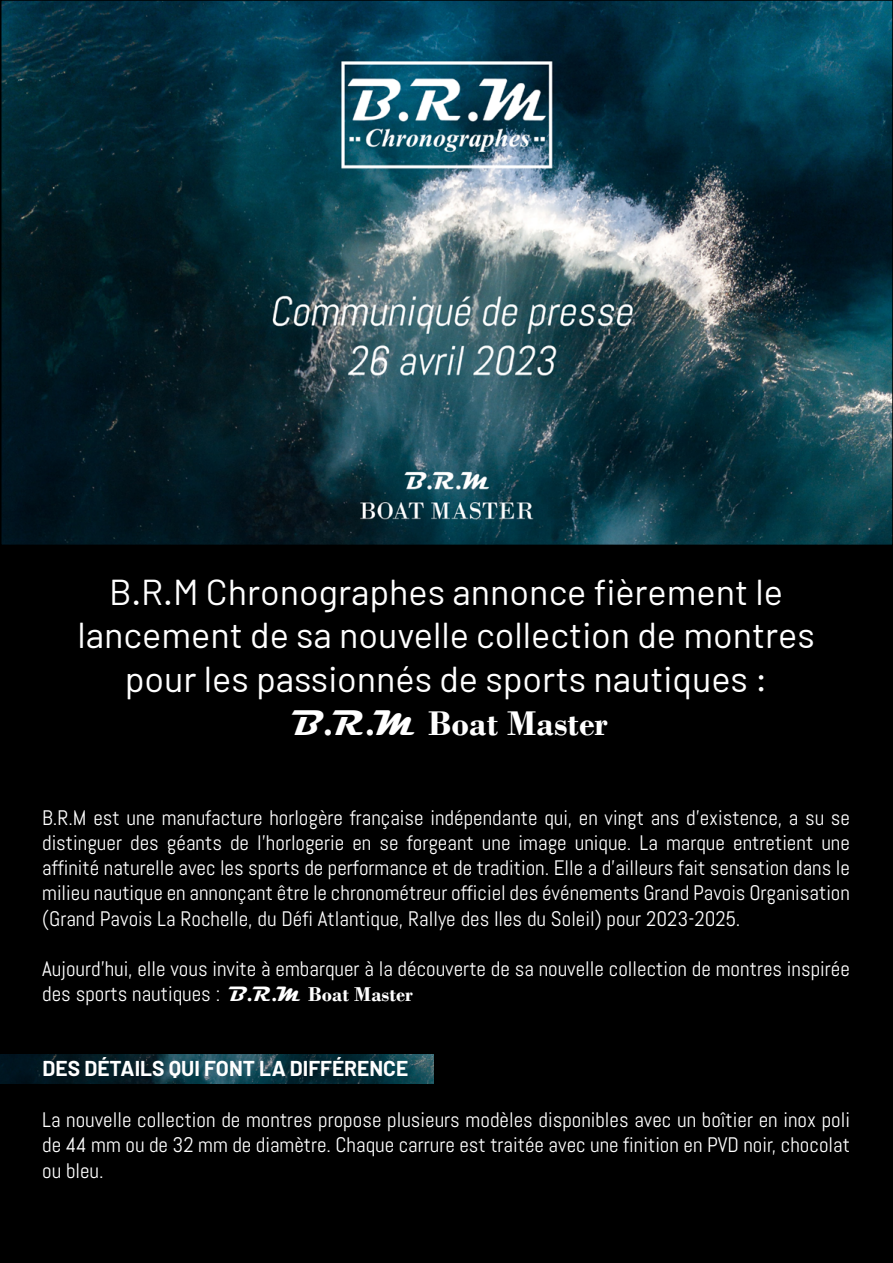
<style>
.page{position:relative;width:893px;height:1263px;background:#fff}
.page>*{position:absolute;margin:0;border:0;box-sizing:border-box;transform-origin:0 0}
.t1{font:36px/43.2px "Barlow";color:#fff;text-align:center}
.t2{font:700 36px "Bodoni";color:#fff}
.t3{font:21px/25.2px "Abel";color:#fff;text-align:justify}
.t4{font:700 21px "Barlow";color:#fff}
.s1{font-family:"Magneto"}
.s2{font-family:"Magneto";font-weight:700}
.s3{font-family:"Bodoni";font-weight:700}
</style>
<div class="page">
<div style="left:0;top:546px;width:893px;height:717px;background:#000"></div>
<img style="left:3px;top:3px;width:887px;height:540px">
<img style="left:0;top:1054px;width:434px;height:29px">
<h1 class="t1" style="left:78px;top:570px;width:739px">B.R.M Chronographes annonce fièrement le lancement de sa nouvelle collection de montres pour les passionnés de sports nautiques :</h1>
<h1 class="t2" style="left:291px;top:702px;width:318px"><span class="s1">B.R.M</span> Boat Master</h1>
<p class="t3" style="left:42px;top:805px;width:809px">B.R.M est une manufacture horlogère française indépendante qui, en vingt ans d’existence, a su se distinguer des géants de l’horlogerie en se forgeant une image unique. La marque entretient une affinité naturelle avec les sports de performance et de tradition. Elle a d’ailleurs fait sensation dans le milieu nautique en annonçant être le chronométreur officiel des événements Grand Pavois Organisation (Grand Pavois La Rochelle, du Défi Atlantique, Rallye des Iles du Soleil) pour 2023-2025.</p>
<p class="t3" style="left:42px;top:956px;width:809px">Aujourd’hui, elle vous invite à embarquer à la découverte de sa nouvelle collection de montres inspirée des sports nautiques : <span class="s2">B.R.M</span> <span class="s3">Boat Master</span></p>
<p class="t4" style="left:43px;top:1055px;width:367px">DES DÉTAILS QUI FONT LA DIFFÉRENCE</p>
<p class="t3" style="left:42px;top:1107px;width:809px">La nouvelle collection de montres propose plusieurs modèles disponibles avec un boîtier en inox poli de 44 mm ou de 32 mm de diamètre. Chaque carrure est traitée avec une finition en PVD noir, chocolat ou bleu.</p>
</div>
